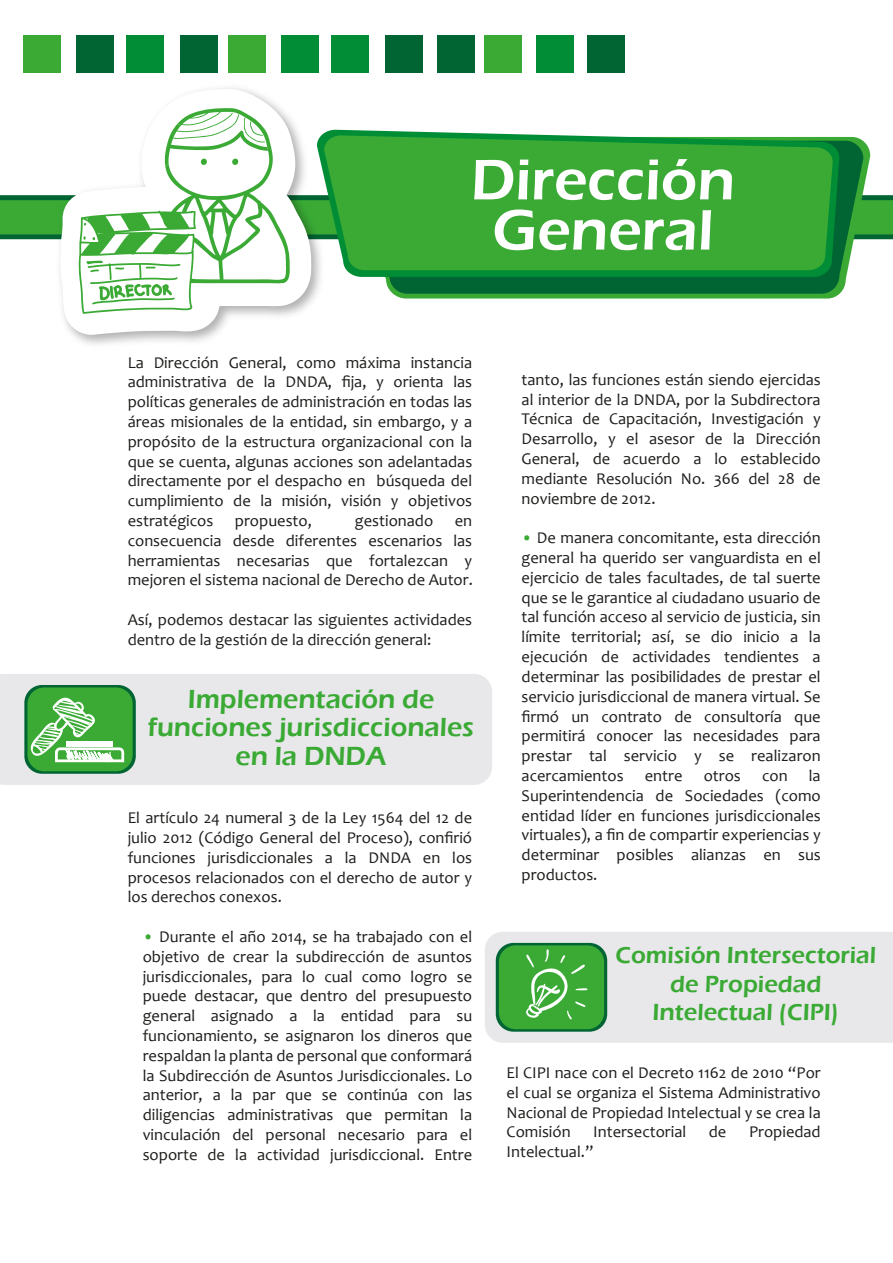
<style>
.page{position:relative;width:893px;height:1263px;background:#fff}
.page>*{position:absolute;margin:0;border:0;box-sizing:border-box;transform-origin:0 0}
.t1{font:600 27px/28.5px "Eras ITC";color:#3aaa35;text-align:center}
.t2{font:600 24px/28.5px "Eras ITC";color:#3aaa35;text-align:center}
.t3{font:16.5px/19.8px "Candara";color:#1d1d1b;text-align:justify}
.s1{color:#3aaa35}
</style>
<div class="page">
<div style="left:23px;top:35px;width:37px;height:38px;background:#3aaa35"></div>
<div style="left:77px;top:35px;width:37px;height:38px;background:#006533"></div>
<div style="left:126px;top:35px;width:37px;height:38px;background:#008d36"></div>
<div style="left:180px;top:35px;width:38px;height:38px;background:#006533"></div>
<div style="left:228px;top:35px;width:38px;height:38px;background:#3aaa35"></div>
<div style="left:281px;top:35px;width:38px;height:38px;background:#008d36"></div>
<div style="left:331px;top:35px;width:38px;height:38px;background:#008d36"></div>
<div style="left:386px;top:35px;width:37px;height:38px;background:#006533"></div>
<div style="left:437px;top:35px;width:37px;height:38px;background:#006533"></div>
<div style="left:484px;top:35px;width:38px;height:38px;background:#3aaa35"></div>
<div style="left:536px;top:35px;width:38px;height:38px;background:#008d36"></div>
<div style="left:587px;top:35px;width:38px;height:38px;background:#006533"></div>
<div style="left:0;top:674px;width:492px;height:111px;background:#e8e8ea"></div>
<svg style="left:24px;top:685px;width:112px;height:89px"></svg>
<div style="left:27px;top:687px;width:106px;height:84px;background:#3aaa35;border-radius:17px"></div>
<div style="left:485px;top:932px;width:408px;height:111px;background:#e8e8ea"></div>
<svg style="left:61px;top:89px;width:238px;height:246px"></svg>
<svg style="left:0;top:108px;width:893px;height:206px"></svg>
<svg style="left:28px;top:694px;width:96px;height:69px"></svg>
<svg style="left:496px;top:943px;width:111px;height:89px"></svg>
<div style="left:499px;top:945px;width:105px;height:84px;background:#3aaa35;border-radius:17px"></div>
<svg style="left:526px;top:949px;width:62px;height:71px"></svg>
<p class="t3" style="left:128px;top:352px;width:346px">La Dirección General, como máxima instancia administrativa de la DNDA, fija, y orienta las políticas generales de administración en todas las áreas misionales de la entidad, sin embargo, y a propósito de la estructura organizacional con la que se cuenta, algunas acciones son adelantadas directamente por el despacho en búsqueda del cumplimiento de la misión, visión y objetivos estratégicos</p>
<p class="t3" style="left:235px;top:511px;width:78px">propuesto,</p>
<p class="t3" style="left:355px;top:511px;width:80px">gestionado</p>
<p class="t3" style="left:128px;top:511px;width:347px;text-indent:327px">en consecuencia desde diferentes escenarios las herramientas necesarias que fortalezcan y mejoren el sistema nacional de Derecho de Autor.</p>
<p class="t3" style="left:128px;top:610px;width:346px">Así, podemos destacar las siguientes actividades dentro de la gestión de la dirección general:</p>
<h1 class="t1" style="left:148px;top:685px;width:328px">Implementación de funciones jurisdiccionales en la DNDA</h1>
<p class="t3" style="left:128px;top:808px;width:346px">El artículo 24 numeral 3 de la Ley 1564 del 12 de julio 2012 (Código General del Proceso), confirió funciones jurisdiccionales a la DNDA en los procesos relacionados con el derecho de autor y los derechos conexos.</p>
<p class="t3" style="left:143px;top:926px;width:331px"><span class="s1">•</span> Durante el año 2014, se ha trabajado con el objetivo de crear la subdirección de asuntos jurisdiccionales, para lo cual como logro se puede destacar, que dentro del presupuesto general asignado a la entidad para su funcionamiento, se asignaron los dineros que respaldan la planta de personal que conformará la Subdirección de Asuntos Jurisdiccionales. Lo anterior, a la par que se continúa con las diligencias administrativas que permitan la vinculación del personal necesario para el soporte de la actividad jurisdiccional. Entre</p>
<p class="t3" style="left:522px;top:369px;width:301px">tanto, las funciones están siendo ejercidas al interior de la DNDA, por la Subdirectora Técnica de Capacitación, Investigación y Desarrollo, y el asesor de la Dirección General, de acuerdo a lo establecido mediante Resolución No. 366 del 28 de noviembre de 2012.</p>
<p class="t3" style="left:522px;top:528px;width:301px"><span class="s1">•</span> De manera concomitante, esta dirección general ha querido ser vanguardista en el ejercicio de tales facultades, de tal suerte que se le garantice al ciudadano usuario de tal función acceso al servicio de justicia, sin límite territorial; así, se dio inicio a la ejecución de actividades tendientes a determinar las posibilidades de prestar el servicio jurisdiccional de manera virtual. Se firmó un contrato de consultoría que permitirá conocer las necesidades para prestar tal servicio y se realizaron acercamientos</p>
<p class="t3" style="left:522px;top:765px;width:301px;text-indent:287px">la Superintendencia de Sociedades (como entidad líder en funciones jurisdiccionales virtuales), a fin de compartir experiencias y determinar posibles alianzas en sus productos.</p>
<p class="t3" style="left:645px;top:765px;width:39px">entre</p>
<p class="t3" style="left:704px;top:765px;width:39px">otros</p>
<p class="t3" style="left:762px;top:765px;width:27px">con</p>
<h2 class="t2" style="left:615px;top:941px;width:262px">Comisión Intersectorial de Propiedad<br>Intelectual (CIPI)</h2>
<p class="t3" style="left:507px;top:1062px;width:316px">El CIPI nace con el Decreto 1162 de 2010 “Por el cual se organiza el Sistema Administrativo Nacional de Propiedad Intelectual y se crea la Comisión</p>
<p class="t3" style="left:593px;top:1122px;width:95px">Intersectorial</p>
<p class="t3" style="left:709px;top:1122px;width:19px">de</p>
<p class="t3" style="left:749px;top:1122px;width:73px">Propiedad</p>
<p class="t3" style="left:507px;top:1142px;width:88px">Intelectual.”</p>
</div>
